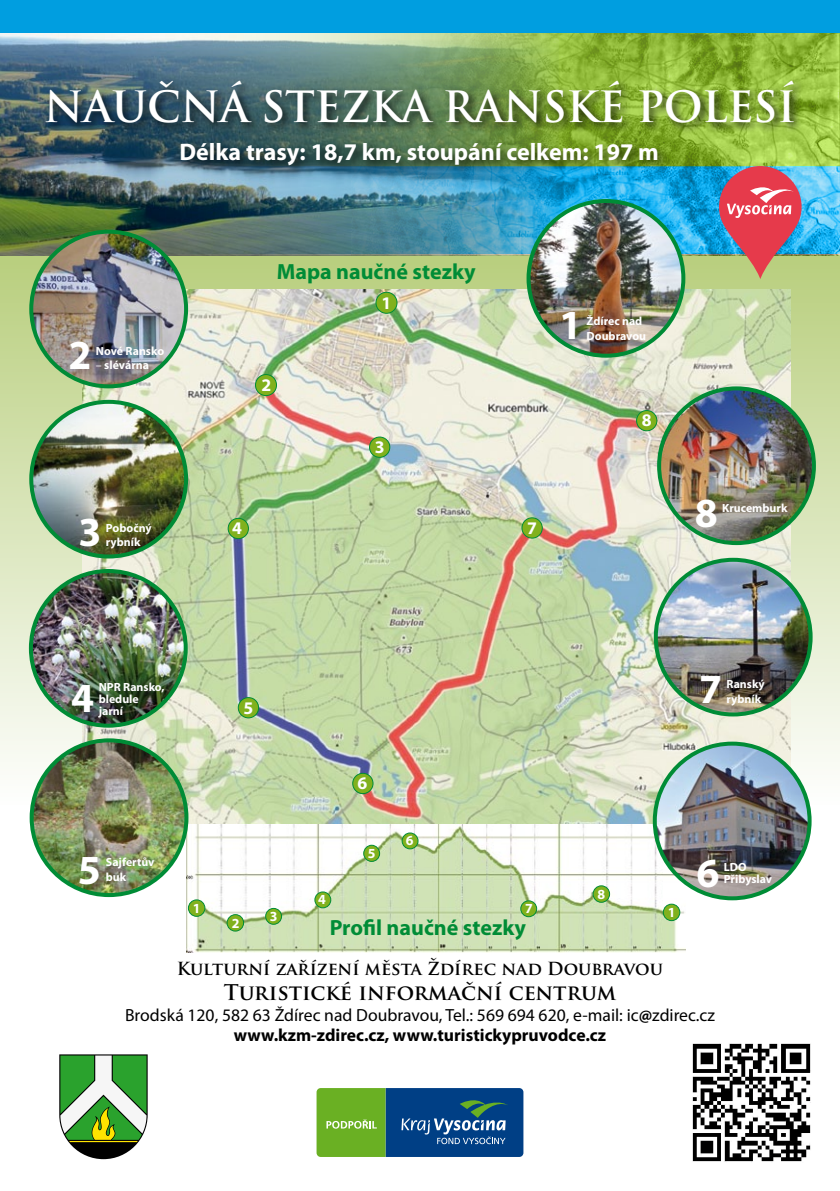
<style>
.page{position:relative;width:840px;height:1191px;background:#fff}
.page>*{position:absolute;margin:0;border:0;box-sizing:border-box;transform-origin:0 0}
.t1{font:700 42px "Trajan Pro";letter-spacing:-.01em;color:#fff}
.t2{font:700 41.4px "Myriad Pro";color:#fff}
.t3{font:700 24px "Myriad Pro";color:#fff}
.t4{font:700 22px "Myriad Pro";color:#008c36}
.t5{font:700 21.2px "Trajan Pro";color:#000}
.t6{font:700 17.8px "Myriad Pro";color:#fff}
.t7{font:17.6px/19.4px "Myriad Pro";color:#000;text-align:center}
.t8{font:700 17.6px "Trajan Pro";color:#000}
.t9{font:700 14px "Myriad Pro";color:#fff}
.t10{font:700 11.8px/11.8px "Myriad Pro";color:#fff}
.s1{font-weight:400}
.s2{font-weight:700}
</style>
<div class="page">
<svg style="left:0;top:255px;width:839px;height:550px;background:#cfdfae"></svg>
<img style="left:186px;top:824px;width:499px;height:129px">
<div style="left:188px;top:900px;width:17px;height:16px;background:#81b11d;border-radius:50%"></div>
<div style="left:188px;top:899px;width:17px;height:17px;border:1px solid #008c36;border-radius:50%"></div>
<div style="left:227px;top:914px;width:16px;height:17px;background:#81b11d;border-radius:50%"></div>
<div style="left:227px;top:914px;width:17px;height:17px;border:1px solid #008c36;border-radius:50%"></div>
<div style="left:265px;top:908px;width:16px;height:16px;background:#81b11d;border-radius:50%"></div>
<div style="left:265px;top:908px;width:17px;height:16px;border:1px solid #008c36;border-radius:50%"></div>
<div style="left:315px;top:892px;width:15px;height:15px;background:#81b11d;border-radius:50%"></div>
<div style="left:314px;top:891px;width:17px;height:17px;border:1px solid #008c36;border-radius:50%"></div>
<div style="left:363px;top:845px;width:16px;height:16px;background:#81b11d;border-radius:50%"></div>
<div style="left:363px;top:845px;width:16px;height:16px;border:1px solid #008c36;border-radius:50%"></div>
<div style="left:402px;top:833px;width:16px;height:16px;background:#81b11d;border-radius:50%"></div>
<div style="left:401px;top:832px;width:17px;height:17px;border:1px solid #008c36;border-radius:50%"></div>
<div style="left:520px;top:901px;width:16px;height:15px;background:#81b11d;border-radius:50%"></div>
<div style="left:520px;top:900px;width:16px;height:17px;border:1px solid #008c36;border-radius:50%"></div>
<div style="left:663px;top:904px;width:16px;height:16px;background:#81b11d;border-radius:50%"></div>
<div style="left:662px;top:904px;width:17px;height:17px;border:1px solid #008c36;border-radius:50%"></div>
<div style="left:592px;top:886px;width:17px;height:16px;background:#81b11d;border-radius:50%"></div>
<div style="left:592px;top:885px;width:17px;height:17px;border:1px solid #008c36;border-radius:50%"></div>
<img style="left:558px;top:32px;width:281px;height:223px">
<img style="left:0;top:32px;width:558px;height:223px">
<img style="left:82px;top:290px;width:708px;height:533px">
<img style="left:31px;top:402px;width:154px;height:154px">
<div style="left:29px;top:400px;width:159px;height:158px;border:4px solid #008c36;border-radius:50%"></div>
<img style="left:31px;top:232px;width:155px;height:154px;border-radius:77px">
<div style="left:29px;top:230px;width:159px;height:158px;border:4px solid #008c36;border-radius:50%"></div>
<img style="left:31px;top:571px;width:155px;height:154px;border-radius:77px">
<div style="left:29px;top:569px;width:159px;height:158px;border:4px solid #008c36;border-radius:50%"></div>
<img style="left:658px;top:388px;width:155px;height:155px;border-radius:77px">
<div style="left:656px;top:386px;width:159px;height:159px;border:4px solid #008c36;border-radius:50%"></div>
<img style="left:32px;top:740px;width:154px;height:155px;border-radius:77px">
<div style="left:30px;top:738px;width:158px;height:159px;border:4px solid #008c36;border-radius:50%"></div>
<div style="left:376px;top:292px;width:21px;height:21px;background:#81b11d;border-radius:50%"></div>
<div style="left:375px;top:292px;width:22px;height:21px;border:1px solid #008c36;border-radius:50%"></div>
<div style="left:255px;top:374px;width:21px;height:21px;background:#81b11d;border-radius:50%"></div>
<div style="left:255px;top:374px;width:21px;height:22px;border:1px solid #008c36;border-radius:50%"></div>
<div style="left:369px;top:437px;width:20px;height:20px;background:#81b11d;border-radius:50%"></div>
<div style="left:369px;top:437px;width:21px;height:20px;border:1px solid #008c36;border-radius:50%"></div>
<div style="left:228px;top:518px;width:20px;height:20px;background:#81b11d;border-radius:50%"></div>
<div style="left:228px;top:518px;width:20px;height:21px;border:1px solid #008c36;border-radius:50%"></div>
<div style="left:238px;top:697px;width:20px;height:21px;background:#81b11d;border-radius:50%"></div>
<div style="left:238px;top:697px;width:21px;height:21px;border:1px solid #008c36;border-radius:50%"></div>
<div style="left:352px;top:773px;width:21px;height:20px;background:#81b11d;border-radius:50%"></div>
<div style="left:352px;top:773px;width:21px;height:21px;border:1px solid #008c36;border-radius:50%"></div>
<div style="left:521px;top:518px;width:21px;height:20px;background:#81b11d;border-radius:50%"></div>
<div style="left:521px;top:517px;width:21px;height:21px;border:1px solid #008c36;border-radius:50%"></div>
<div style="left:636px;top:410px;width:20px;height:21px;background:#81b11d;border-radius:50%"></div>
<div style="left:636px;top:410px;width:20px;height:21px;border:1px solid #008c36;border-radius:50%"></div>
<img style="left:654px;top:743px;width:155px;height:155px;border-radius:77px">
<div style="left:652px;top:741px;width:159px;height:159px;border:4px solid #008c36;border-radius:50%"></div>
<img style="left:655px;top:560px;width:155px;height:154px;border-radius:77px">
<div style="left:653px;top:558px;width:159px;height:158px;border:4px solid #008c36;border-radius:50%"></div>
<img style="left:528px;top:201px;width:155px;height:155px;border-radius:77px">
<div style="left:526px;top:199px;width:159px;height:159px;border:4px solid #008c36;border-radius:50%"></div>
<div style="left:0;top:0;width:839px;height:32px;background:#009ee0"></div>
<img style="left:692px;top:1043px;width:119px;height:119px">
<div style="left:42px;top:77px;width:760px;height:56px;background:#000;opacity:.75"></div>
<div style="left:176px;top:138px;width:493px;height:40px;background:#000;opacity:.75"></div>
<svg style="left:59px;top:1054px;width:88px;height:105px"></svg>
<svg style="left:316px;top:1088px;width:207px;height:69px;background:#35726c"></svg>
<svg style="left:718px;top:166px;width:83px;height:113px;background:#bb747a"></svg>
<h1 class="t1" style="left:44px;top:81px;width:753px">NAUČNÁ STEZKA RANSKÉ POLESÍ</h1>
<h3 class="t3" style="left:179px;top:136px;width:480px">Délka trasy: 18,7 km, stoupání celkem: 197 m</h3>
<h3 class="t4" style="left:276px;top:257px;width:200px">Mapa naučné stezky</h3>
<h2 class="t2" style="left:68px;top:328px;width:25px">2</h2>
<p class="t10" style="left:96px;top:344px;width:70px">Nové Ransko</p>
<p class="t10" style="left:96px;top:359px;width:55px"><span class="s1">–</span> slévárna</p>
<h2 class="t2" style="left:78px;top:505px;width:25px">3</h2>
<p class="t10" style="left:106px;top:522px;width:47px">Pobočný</p>
<p class="t10" style="left:106px;top:536px;width:36px">rybník</p>
<p class="t10" style="left:99px;top:681px;width:67px">NPR Ransko, bledule</p>
<h2 class="t2" style="left:71px;top:671px;width:25px">4</h2>
<p class="t10" style="left:99px;top:704px;width:26px">jarní</p>
<h3 class="t6" style="left:261px;top:373px;width:11px">2</h3>
<h3 class="t6" style="left:232px;top:516px;width:11px">4</h3>
<h3 class="t6" style="left:243px;top:696px;width:11px">5</h3>
<h3 class="t6" style="left:381px;top:291px;width:11px">1</h3>
<h3 class="t6" style="left:374px;top:435px;width:11px">3</h3>
<h3 class="t6" style="left:357px;top:771px;width:11px">6</h3>
<p class="t9" style="left:405px;top:831px;width:9px">6</p>
<h2 class="t2" style="left:559px;top:298px;width:25px">1</h2>
<p class="t10" style="left:586px;top:315px;width:57px">Ždírec nad</p>
<p class="t10" style="left:586px;top:329px;width:61px">Doubravou</p>
<h3 class="t6" style="left:641px;top:409px;width:11px">8</h3>
<h3 class="t6" style="left:527px;top:517px;width:11px">7</h3>
<h2 class="t2" style="left:694px;top:486px;width:25px">8</h2>
<p class="t10" style="left:721px;top:502px;width:67px">Krucemburk</p>
<h2 class="t2" style="left:698px;top:661px;width:25px">7</h2>
<p class="t10" style="left:726px;top:678px;width:40px">Ranský</p>
<p class="t10" style="left:726px;top:692px;width:36px">rybník</p>
<p class="t9" style="left:367px;top:844px;width:9px">5</p>
<h2 class="t2" style="left:78px;top:843px;width:25px">5</h2>
<p class="t10" style="left:106px;top:855px;width:50px;line-height:14.2px">Sajfertův buk</p>
<h2 class="t2" style="left:696px;top:846px;width:25px">6</h2>
<p class="t10" style="left:723px;top:860px;width:50px">LDO<br>Přibyslav</p>
<p class="t9" style="left:597px;top:884px;width:9px">8</p>
<p class="t9" style="left:318px;top:890px;width:9px">4</p>
<p class="t9" style="left:193px;top:898px;width:9px">1</p>
<p class="t9" style="left:525px;top:899px;width:9px">7</p>
<p class="t9" style="left:667px;top:903px;width:9px">1</p>
<p class="t9" style="left:269px;top:907px;width:9px">3</p>
<p class="t9" style="left:232px;top:913px;width:9px">2</p>
<h3 class="t4" style="left:329px;top:913px;width:198px">Profil naučné stezky</h3>
<h3 class="t8" style="left:177px;top:957px;width:487px">Kulturní zařízení města Ždírec nad Doubravou</h3>
<h3 class="t5" style="left:223px;top:979px;width:394px">Turistické informační centrum</h3>
<h3 class="t7" style="left:125px;top:1005px;width:591px">Brodská 120, 582 63 Ždírec nad Doubravou, Tel.: 569 694 620, e-mail: ic<span class="s2">@</span>zdirec.cz <span class="s2">www.kzm-zdirec.cz, www.turistickypruvodce.cz</span></h3>
</div>
